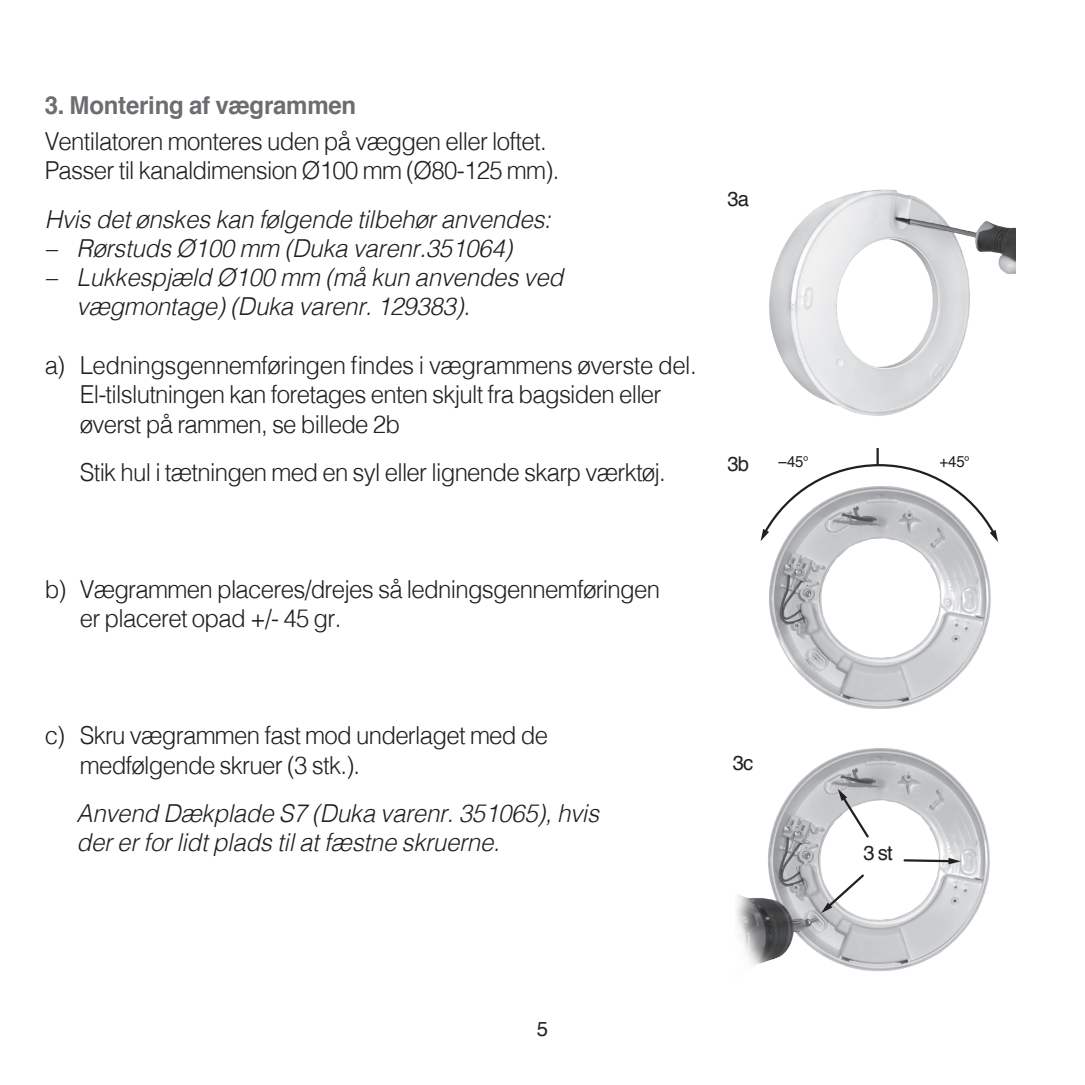
<style>
.page{position:relative;width:1085px;height:1085px;background:#fff}
.page>*{position:absolute;margin:0;border:0;box-sizing:border-box;transform-origin:0 0}
.t1{font:300 24.75px/29.2px "Helvetica";letter-spacing:-.03em;color:#231f20}
.t2{font:italic 300 24.75px/29.2px "Helvetica";letter-spacing:-.01em;color:#231f20}
.t3{font:700 24.75px "Helvetica";letter-spacing:-.01em;color:#6c6d70}
.t4{font:20.25px "Helvetica";letter-spacing:-.04em;color:#231f20}
.t5{font:15.75px "Helvetica";color:#231f20;scale:.95 1}
</style>
<div class="page">
<img style="left:769px;top:189px;width:246px;height:227px">
<img style="left:736px;top:748px;width:254px;height:223px">
<svg style="left:902px;top:857px;width:58px;height:7px"></svg>
<svg style="left:837px;top:788px;width:33px;height:51px"></svg>
<svg style="left:821px;top:872px;width:44px;height:41px"></svg>
<img style="left:769px;top:537px;width:229px;height:172px">
<svg style="left:760px;top:448px;width:237px;height:94px"></svg>
<p class="t3" style="left:45px;top:86px;width:313px">3. Montering af vægrammen</p>
<p class="t1" style="left:45px;top:125px;width:516px">Ventilatoren monteres uden på væggen eller loftet.<br>Passer til kanaldimension Ø100 mm (Ø80-125 mm).</p>
<p class="t2" style="left:45px;top:203px;width:507px">Hvis det ønskes kan følgende tilbehør anvendes:</p>
<p class="t2" style="left:45px;top:232px;width:469px">– Rørstuds Ø100 mm (Duka varenr.351064)</p>
<p class="t2" style="left:77px;top:261px;width:488px;text-indent:-32px">– Lukkespjæld Ø100 mm (må kun anvendes ved vægmontage) (Duka varenr. 129383).</p>
<p class="t1" style="left:80px;top:349px;width:618px;text-indent:-35px">a) Ledningsgennemføringen findes i vægrammens øverste del.<br>El-tilslutningen kan foretages enten skjult fra bagsiden eller øverst på rammen, se billede 2b</p>
<p class="t1" style="left:80px;top:456px;width:587px">Stik hul i tætningen med en syl eller lignende skarp værktøj.</p>
<p class="t4" style="left:727px;top:184px;width:23px">3a</p>
<p class="t4" style="left:727px;top:448px;width:23px">3b</p>
<p class="t5" style="left:778px;top:449px;width:33px">–45°</p>
<p class="t5" style="left:939px;top:449px;width:33px">+45°</p>
<p class="t1" style="left:80px;top:573px;width:581px;text-indent:-35px">b) Vægrammen placeres/drejes så ledningsgennemføringen er placeret opad +/- 45 gr.</p>
<p class="t1" style="left:80px;top:719px;width:470px;text-indent:-35px">c) Skru vægrammen fast mod underlaget med de medfølgende skruer (3 stk.).</p>
<p class="t2" style="left:77px;top:797px;width:524px">Anvend Dækplade S7 (Duka varenr. 351065), hvis der er for lidt plads til at fæstne skruerne.</p>
<p class="t4" style="left:732px;top:747px;width:22px">3c</p>
<p class="t4" style="left:863px;top:837px;width:31px">3 st</p>
<p class="t4" style="left:536px;top:1013px;width:13px">5</p>
</div>
